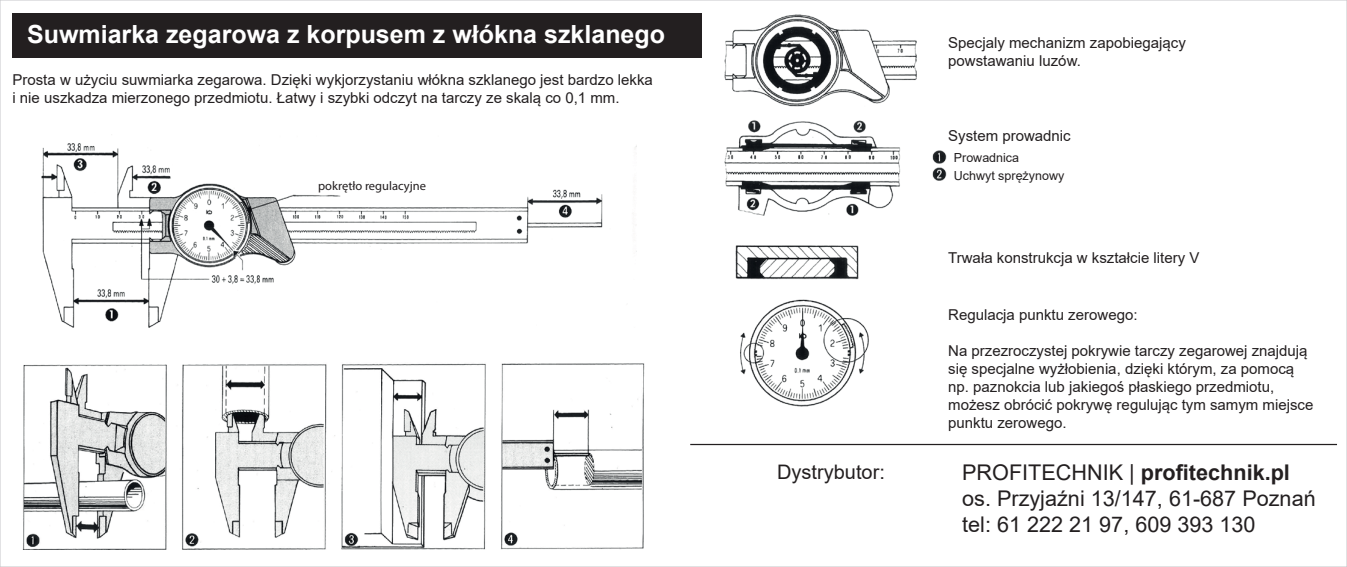
<style>
.page{position:relative;width:1347px;height:567px;background:#fff}
.page>*{position:absolute;margin:0;border:0;box-sizing:border-box;transform-origin:0 0}
.t1{font:700 25px "Arial";color:#fff}
.t2{font:21.5px/26px "Arial";color:#231f20}
.t3{font:20px "Arial";color:#231f20}
.t4{font:15px/18px "Arial";color:#231f20}
.t5{font:12.5px/17.5px "Arial";color:#231f20}
.t6{font:12.5px "Myriad Pro";color:#231f20}
.s1{font-weight:700}
</style>
<div class="page">
<div style="left:12px;top:13px;width:689px;height:45px;background:#231f20"></div>
<hr style="left:690px;top:444px;width:646px;height:1px;background:#231f20">
<img style="left:41px;top:143px;width:596px;height:185px">
<img style="left:23px;top:363px;width:621px;height:186px">
<img style="left:724px;top:14px;width:192px;height:93px">
<img style="left:724px;top:120px;width:223px;height:96px">
<img style="left:740px;top:299px;width:129px;height:107px">
<img style="left:735px;top:245px;width:124px;height:35px">
<h1 class="t1" style="left:27px;top:17px;width:639px">Suwmiarka zegarowa z korpusem z włókna szklanego</h1>
<p class="t4" style="left:12px;top:71px;width:642px">Prosta w użyciu suwmiarka zegarowa. Dzięki wykjorzystaniu włókna szklanego jest bardzo lekka i nie uszkadza mierzonego przedmiotu. Łatwy i szybki odczyt na tarczy ze skalą co 0,1 mm.</p>
<p class="t6" style="left:318px;top:178px;width:109px">pokrętło regulacyjne</p>
<h3 class="t3" style="left:777px;top:458px;width:109px">Dystrybutor:</h3>
<p class="t4" style="left:948px;top:34px;width:239px">Specjaly mechanizm zapobiegający powstawaniu luzów.</p>
<p class="t4" style="left:948px;top:126px;width:124px">System prowadnic</p>
<p class="t5" style="left:953px;top:149px;width:112px">Prowadnica<br>Uchwyt sprężynowy</p>
<p class="t4" style="left:948px;top:249px;width:253px">Trwała konstrukcja w kształcie litery V</p>
<p class="t4" style="left:948px;top:305px;width:191px">Regulacja punktu zerowego:</p>
<p class="t4" style="left:948px;top:341px;width:367px">Na przezroczystej pokrywie tarczy zegarowej znajdują się specjalne wyżłobienia, dzięki którym, za pomocą np. paznokcia lub jakiegoś płaskiego przedmiotu, możesz obrócić pokrywę regulując tym samym miejsce punktu zerowego.</p>
<h2 class="t2" style="left:962px;top:459px;width:355px">PROFITECHNIK | <span class="s1">profitechnik.pl </span>os. Przyjaźni 13/147, 61-687 Poznań tel: 61 222 21 97, 609 393 130</h2>
</div>
